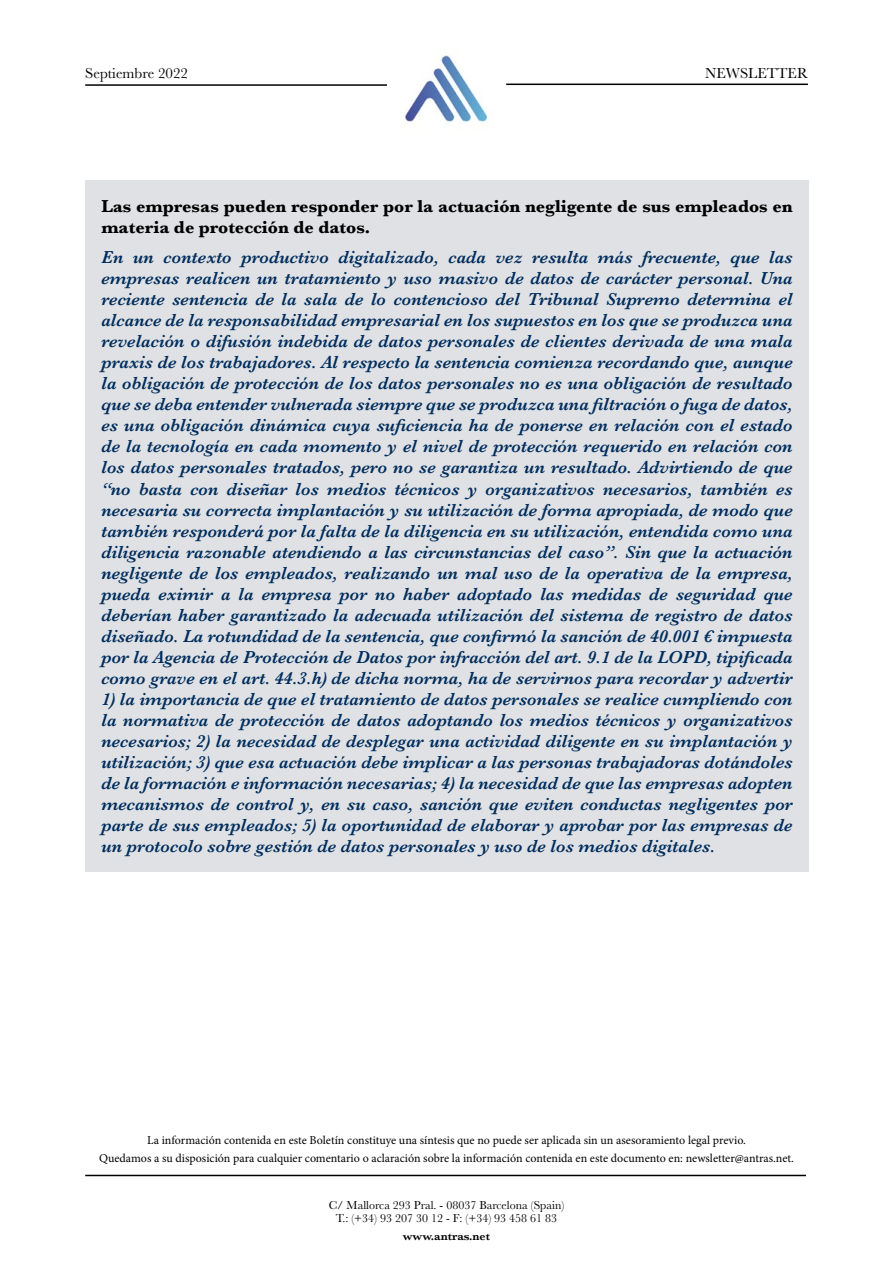
<style>
.page{position:relative;width:893px;height:1263px;background:#fff}
.page>*{position:absolute;margin:0;border:0;box-sizing:border-box;transform-origin:0 0}
.t1{font:italic 600 18px/21px "Baskerville";color:#002d5d;text-align:justify}
.t2{font:700 18px/21px "Baskerville";color:#000}
.t3{font:15px "Baskerville";color:#000}
.t4{font:12px/18px "Minion Pro";color:#000;text-align:center}
.t5{font:12px/13.5px "Baskerville";color:#000;text-align:center}
.t6{font:600 12px "Baskerville";color:#000}
</style>
<div class="page">
<img style="left:405px;top:55px;width:83px;height:68px">
<hr style="left:506px;top:84px;width:302px;height:1px;background:#000">
<hr style="left:85px;top:1175px;width:721px;height:1px;background:#000">
<hr style="left:85px;top:84px;width:302px;height:2px;background:#000">
<div style="left:86px;top:180px;width:723px;height:692px;background:#dfe1e4"></div>
<p class="t3" style="left:85px;top:64px;width:104px">Septiembre 2022</p>
<p class="t3" style="left:705px;top:64px;width:104px">NEWSLETTER</p>
<p class="t2" style="left:101px;top:196px;width:693px">Las empresas pueden responder por la actuación negligente de sus empleados en materia de protección de datos.</p>
<p class="t1" style="left:101px;top:247px;width:693px">En un contexto productivo digitalizado, cada vez resulta más frecuente, que las empresas realicen un tratamiento y uso masivo de datos de carácter personal. Una reciente sentencia de la sala de lo contencioso del Tribunal Supremo determina el alcance de la responsabilidad empresarial en los supuestos en los que se produzca una revelación o difusión indebida de datos personales de clientes derivada de una mala praxis de los trabajadores. Al respecto la sentencia comienza recordando que, aunque la obligación de protección de los datos personales no es una obligación de resultado que se deba entender vulnerada siempre que se produzca una filtración o fuga de datos, es una obligación dinámica cuya suficiencia ha de ponerse en relación con el estado de la tecnología en cada momento y el nivel de protección requerido en relación con los datos personales tratados, pero no se garantiza un resultado. Advirtiendo de que “no basta con diseñar los medios técnicos y organizativos necesarios, también es necesaria su correcta implantación y su utilización de forma apropiada, de modo que también responderá por la falta de la diligencia en su utilización, entendida como una diligencia razonable atendiendo a las circunstancias del caso”. Sin que la actuación negligente de los empleados, realizando un mal uso de la operativa de la empresa, pueda eximir a la empresa por no haber adoptado las medidas de seguridad que deberían haber garantizado la adecuada utilización del sistema de registro de datos diseñado. La rotundidad de la sentencia, que confirmó la sanción de 40.001 € impuesta por la Agencia de Protección de Datos por infracción del art. 9.1 de la LOPD, tipificada como grave en el art. 44.3.h) de dicha norma, ha de servirnos para recordar y advertir</p>
<p class="t1" style="left:101px;top:688px;width:693px">1) la importancia de que el tratamiento de datos personales se realice cumpliendo con la normativa de protección de datos adoptando los medios técnicos y organizativos necesarios; 2) la necesidad de desplegar una actividad diligente en su implantación y utilización; 3) que esa actuación debe implicar a las personas trabajadoras dotándoles de la formación e información necesarias; 4) la necesidad de que las empresas adopten mecanismos de control y, en su caso, sanción que eviten conductas negligentes por parte de sus empleados; 5) la oportunidad de elaborar y aprobar por las empresas de un protocolo sobre gestión de datos personales y uso de los medios digitales.</p>
<p class="t4" style="left:99px;top:1131px;width:696px">La información contenida en este Boletín constituye una síntesis que no puede ser aplicada sin un asesoramiento legal previo.<br>Quedamos a su disposición para cualquier comentario o aclaración sobre la información contenida en este documento en: newsletter@antras.net.</p>
<p class="t5" style="left:329px;top:1198px;width:237px">C/ Mallorca 293 Pral. - 08037 Barcelona (Spain)<br>T.: (+34) 93 207 30 12 - F: (+34) 93 458 61 83</p>
<p class="t6" style="left:403px;top:1228px;width:89px">www.antras.net</p>
</div>
